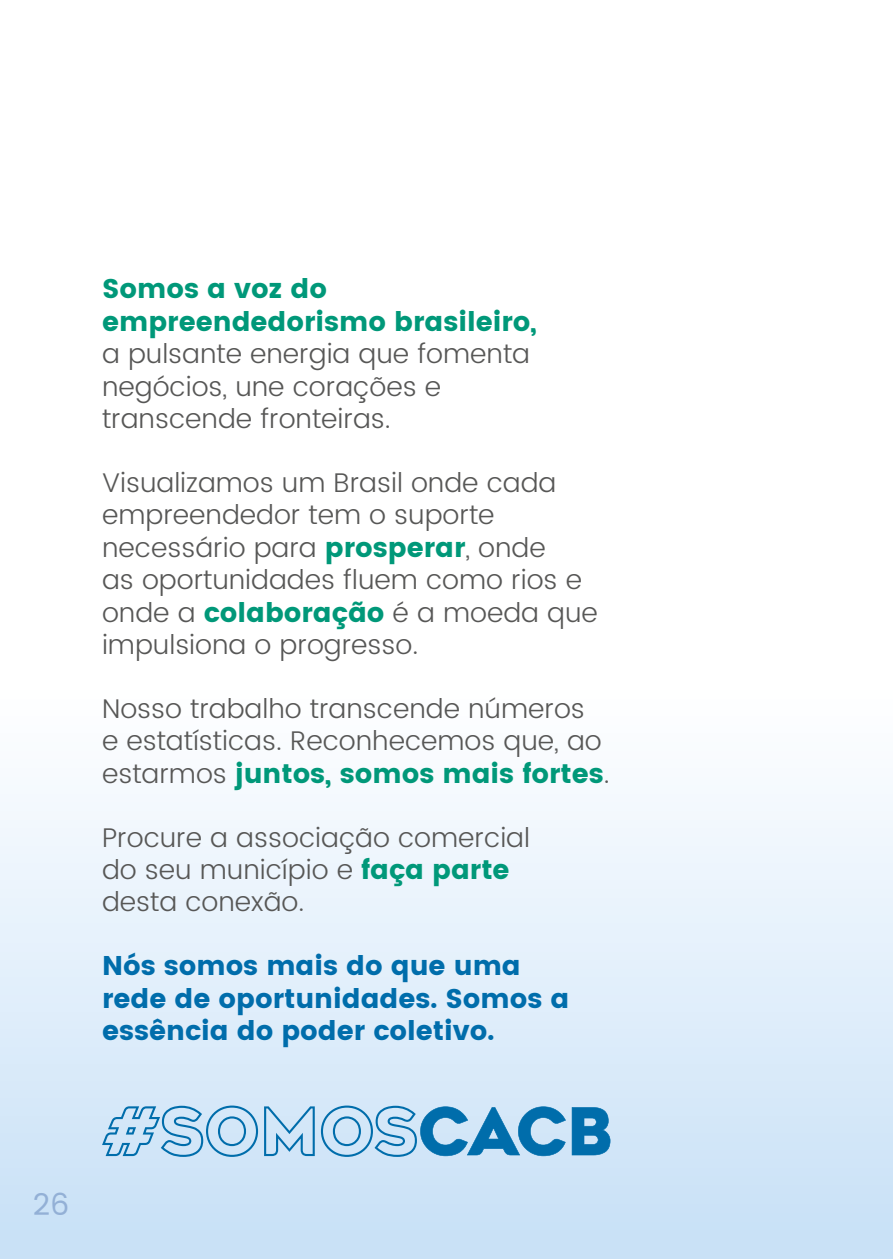
<style>
.page{position:relative;width:893px;height:1259px;background:#fff}
.page>*{position:absolute;margin:0;border:0;box-sizing:border-box;transform-origin:0 0}
.t1{font:30px "Poppins";color:#93b0d6}
.t2{font:300 27px/32.4px "Poppins";color:#575756}
.t3{font:700 27px/32.4px "Poppins";color:#006dab}
.t4{font:700 27px/32.4px "Poppins";color:#009879}
.s1{font-weight:700;color:#009879}
</style>
<div class="page">
<div style="left:0;top:637px;width:893px;height:622px;background:linear-gradient(to bottom,#fff,#c7e0f6)"></div>
<svg style="left:102px;top:1105px;width:156px;height:52px;background:#a8cee8"></svg>
<svg style="left:264px;top:1106px;width:51px;height:50px;background:#a4cce7"></svg>
<svg style="left:321px;top:1105px;width:289px;height:52px;background:#7db5d8"></svg>
<p class="t4" style="left:102px;top:273px;width:436px">Somos a voz do empreendedorismo brasileiro,</p>
<p class="t2" style="left:102px;top:338px;width:429px">a pulsante energia que fomenta negócios, une corações e transcende fronteiras.</p>
<p class="t2" style="left:102px;top:467px;width:497px">Visualizamos um Brasil onde cada empreendedor tem o suporte necessário para <span class="s1">prosperar</span>, onde<br>as oportunidades fluem como rios e onde a <span class="s1">colaboração</span> é a moeda que impulsiona o progresso.</p>
<p class="t2" style="left:102px;top:693px;width:509px">Nosso trabalho transcende números<br>e estatísticas. Reconhecemos que, ao estarmos <span class="s1">juntos, somos mais fortes</span>.</p>
<p class="t2" style="left:102px;top:822px;width:430px">Procure a associação comercial do seu município e <span class="s1">faça parte </span>desta conexão.</p>
<p class="t3" style="left:102px;top:949px;width:469px">Nós somos mais do que uma rede de oportunidades. Somos a essência do poder coletivo.</p>
<p class="t1" style="left:33px;top:1183px;width:38px">26</p>
</div>
